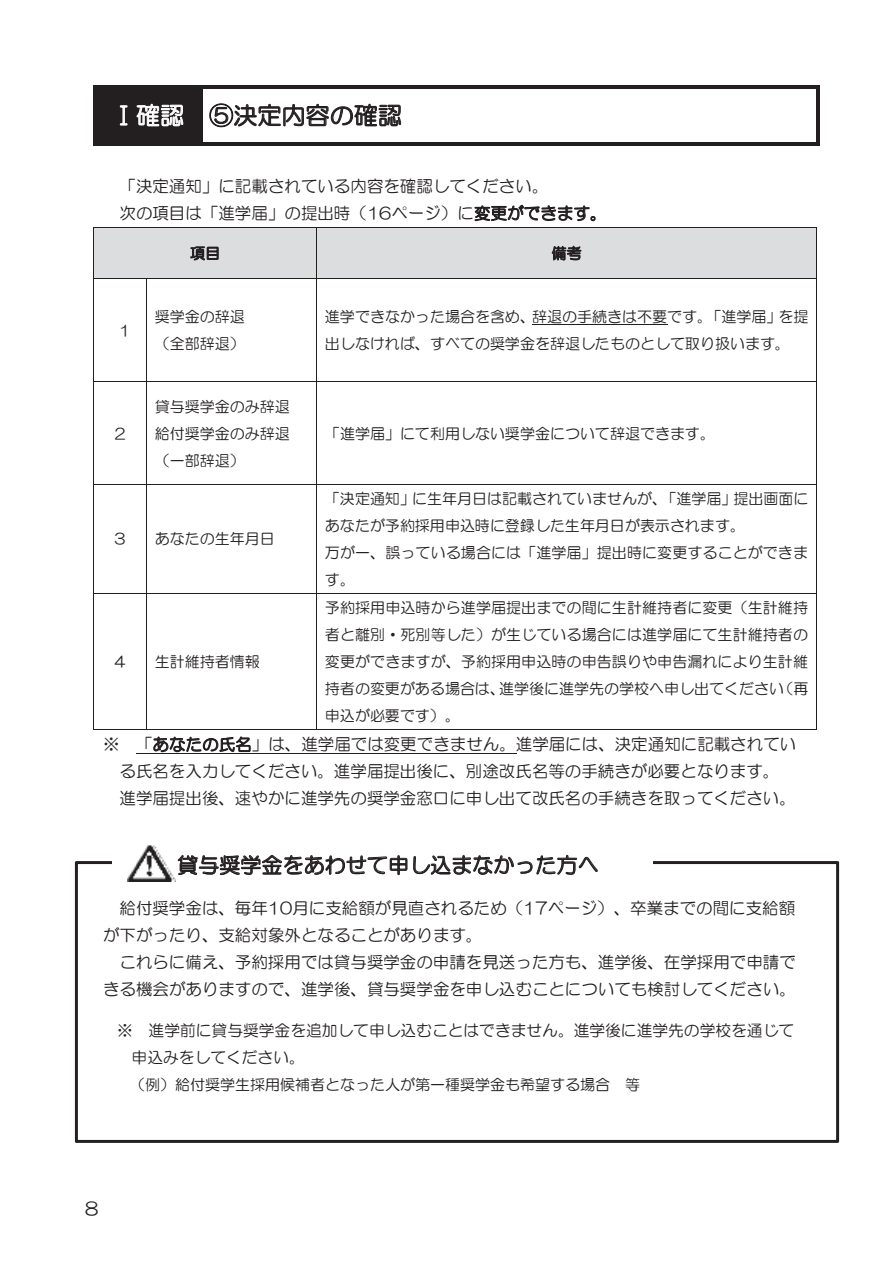
<style>
.page{position:relative;width:893px;height:1263px;background:#fff}
.page>*{position:absolute;margin:0;border:0;box-sizing:border-box;transform-origin:0 0}
.t1{font:24px "HG Maru Gothic MPRO";letter-spacing:.005em;color:#231f20}
.t2{font:21px "HG Maru Gothic MPRO";letter-spacing:.005em;color:#231f20}
.t3{font:18px "HG Maru Gothic MPRO";color:#231f20}
.t4{font:16.5px/26.7px "HG Maru Gothic MPRO";color:#231f20}
.t5{font:15.75px/27px "HG Maru Gothic MPRO";color:#231f20}
.t6{font:15px/27px "HG Maru Gothic MPRO";color:#231f20}
.s1{color:#fff}
</style>
<div class="page">
<div style="left:97px;top:88px;width:103px;height:54px;background:#231f20"></div>
<svg style="left:120px;top:105px;width:8px;height:20px"></svg>
<svg style="left:137px;top:104px;width:46px;height:22px"></svg>
<svg style="left:209px;top:103px;width:192px;height:24px"></svg>
<hr style="left:93px;top:85px;width:106px;height:3px;background:#231f20">
<hr style="left:199px;top:85px;width:617px;height:3px;background:#231f20">
<hr style="left:93px;top:88px;width:4px;height:58px;background:#231f20">
<hr style="left:93px;top:142px;width:106px;height:4px;background:#231f20">
<hr style="left:199px;top:88px;width:4px;height:58px;background:#231f20">
<hr style="left:203px;top:142px;width:613px;height:4px;background:#231f20">
<hr style="left:816px;top:88px;width:3px;height:58px;background:#231f20">
<div style="left:94px;top:227px;width:222px;height:51px;background:#dcdddf"></div>
<svg style="left:190px;top:246px;width:29px;height:14px"></svg>
<div style="left:317px;top:227px;width:499px;height:51px;background:#dcdddf"></div>
<svg style="left:552px;top:246px;width:29px;height:14px"></svg>
<hr style="left:93px;top:227px;width:224px;height:1px;background:#231f20">
<hr style="left:317px;top:227px;width:499px;height:1px;background:#231f20">
<hr style="left:93px;top:227px;width:1px;height:51px;background:#231f20">
<hr style="left:316px;top:227px;width:1px;height:51px;background:#231f20">
<hr style="left:816px;top:227px;width:1px;height:51px;background:#231f20">
<hr style="left:532px;top:324px;width:135px;height:1px;background:#231f20">
<hr style="left:93px;top:278px;width:224px;height:1px;background:#231f20">
<hr style="left:317px;top:278px;width:499px;height:1px;background:#231f20">
<hr style="left:93px;top:279px;width:1px;height:102px;background:#231f20">
<hr style="left:146px;top:279px;width:1px;height:102px;background:#231f20">
<hr style="left:316px;top:279px;width:1px;height:102px;background:#231f20">
<hr style="left:816px;top:279px;width:1px;height:102px;background:#231f20">
<hr style="left:93px;top:381px;width:224px;height:1px;background:#231f20">
<hr style="left:317px;top:381px;width:499px;height:1px;background:#231f20">
<hr style="left:93px;top:382px;width:1px;height:102px;background:#231f20">
<hr style="left:146px;top:382px;width:1px;height:102px;background:#231f20">
<hr style="left:316px;top:382px;width:1px;height:102px;background:#231f20">
<hr style="left:816px;top:382px;width:1px;height:102px;background:#231f20">
<hr style="left:93px;top:484px;width:224px;height:1px;background:#231f20">
<hr style="left:317px;top:484px;width:499px;height:1px;background:#231f20">
<hr style="left:93px;top:485px;width:1px;height:108px;background:#231f20">
<hr style="left:146px;top:485px;width:1px;height:108px;background:#231f20">
<hr style="left:316px;top:485px;width:1px;height:108px;background:#231f20">
<hr style="left:816px;top:485px;width:1px;height:108px;background:#231f20">
<hr style="left:93px;top:593px;width:224px;height:1px;background:#231f20">
<hr style="left:317px;top:593px;width:499px;height:1px;background:#231f20">
<hr style="left:93px;top:594px;width:1px;height:135px;background:#231f20">
<hr style="left:93px;top:729px;width:53px;height:1px;background:#231f20">
<hr style="left:146px;top:594px;width:1px;height:135px;background:#231f20">
<hr style="left:147px;top:729px;width:169px;height:1px;background:#231f20">
<hr style="left:316px;top:594px;width:1px;height:135px;background:#231f20">
<hr style="left:317px;top:729px;width:499px;height:1px;background:#231f20">
<hr style="left:816px;top:594px;width:1px;height:135px;background:#231f20">
<svg style="left:75px;top:861px;width:764px;height:282px"></svg>
<div style="left:112px;top:832px;width:540px;height:54px;background:#fff"></div>
<svg style="left:178px;top:855px;width:229px;height:20px"></svg>
<svg style="left:413px;top:854px;width:184px;height:21px"></svg>
<img style="left:128px;top:845px;width:48px;height:37px">
<svg style="left:475px;top:204px;width:120px;height:17px"></svg>
<svg style="left:153px;top:736px;width:97px;height:16px"></svg>
<hr style="left:136px;top:753px;width:380px;height:1px;background:#231f20">
<p class="t1" style="left:112px;top:103px;width:291px"><span class="s1">Ⅰ確認</span> ⑤決定内容の確認</p>
<p class="t4" style="left:120px;top:173px;width:488px">「決定通知」に記載されている内容を確認してください。<br>次の項目は「進学届」の提出時（16ページ）に変更ができます。</p>
<p class="t6" style="left:117px;top:317px;width:17px">１</p>
<p class="t6" style="left:113px;top:420px;width:17px">２</p>
<p class="t6" style="left:190px;top:240px;width:32px">項目</p>
<p class="t6" style="left:552px;top:240px;width:32px">備考</p>
<p class="t6" style="left:155px;top:303px;width:92px">奨学金の辞退（全部辞退）</p>
<p class="t6" style="left:325px;top:303px;width:485px">進学できなかった場合を含め、辞退の手続きは不要です。「進学届」を提出しなければ、すべての奨学金を辞退したものとして取り扱います。</p>
<p class="t6" style="left:155px;top:393px;width:137px;text-align:justify">貸与奨学金のみ辞退給付奨学金のみ辞退（一部辞退）</p>
<p class="t6" style="left:325px;top:420px;width:392px">「進学届」にて利用しない奨学金について辞退できます。</p>
<p class="t6" style="left:115px;top:525px;width:13px">3</p>
<p class="t6" style="left:155px;top:525px;width:122px">あなたの生年月日</p>
<p class="t6" style="left:115px;top:648px;width:13px">4</p>
<p class="t6" style="left:155px;top:648px;width:107px">生計維持者情報</p>
<p class="t6" style="left:325px;top:485px;width:485px">「決定通知」に生年月日は記載されていませんが、「進学届」提出画面にあなたが予約採用申込時に登録した生年月日が表示されます。<br>万が一、誤っている場合には「進学届」提出時に変更することができます。</p>
<p class="t6" style="left:325px;top:594px;width:485px;text-align:justify">予約採用申込時から進学届提出までの間に生計維持者に変更（生計維持者と離別・死別等した）が生じている場合には進学届にて生計維持者の変更ができますが、予約採用申込時の申告誤りや申告漏れにより生計維持者の変更がある場合は、進学後に進学先の学校へ申し出てください（再申込が必要です）。</p>
<p class="t4" style="left:120px;top:731px;width:678px;text-indent:-16px">※ 「あなたの氏名」は、進学届では変更できません。進学届には、決定通知に記載されている氏名を入力してください。進学届提出後に、別途改氏名等の手続きが必要となります。進学届提出後、速やかに進学先の奨学金窓口に申し出て改氏名の手続きを取ってください。</p>
<p class="t2" style="left:177px;top:854px;width:423px">貸与奨学金をあわせて申し込まなかった方へ</p>
<p class="t4" style="left:120px;top:895px;width:677px">給付奨学金は、毎年10月に支給額が見直されるため（17ページ）、卒業までの間に支給額</p>
<p class="t4" style="left:103px;top:922px;width:381px">が下がったり、支給対象外となることがあります。</p>
<p class="t4" style="left:120px;top:949px;width:678px">これらに備え、予約採用では貸与奨学金の申請を見送った方も、進学後、在学採用で申請で</p>
<p class="t4" style="left:103px;top:976px;width:694px">きる機会がありますので、進学後、貸与奨学金を申し込むことについても検討してください。</p>
<p class="t5" style="left:132px;top:1016px;width:664px;text-indent:-14px">※ 進学前に貸与奨学金を追加して申し込むことはできません。進学後に進学先の学校を通じて申込みをしてください。</p>
<p class="t6" style="left:130px;top:1070px;width:512px">（例）給付奨学生採用候補者となった人が第一種奨学金も希望する場合 等</p>
<p class="t3" style="left:85px;top:1200px;width:15px">8</p>
</div>
